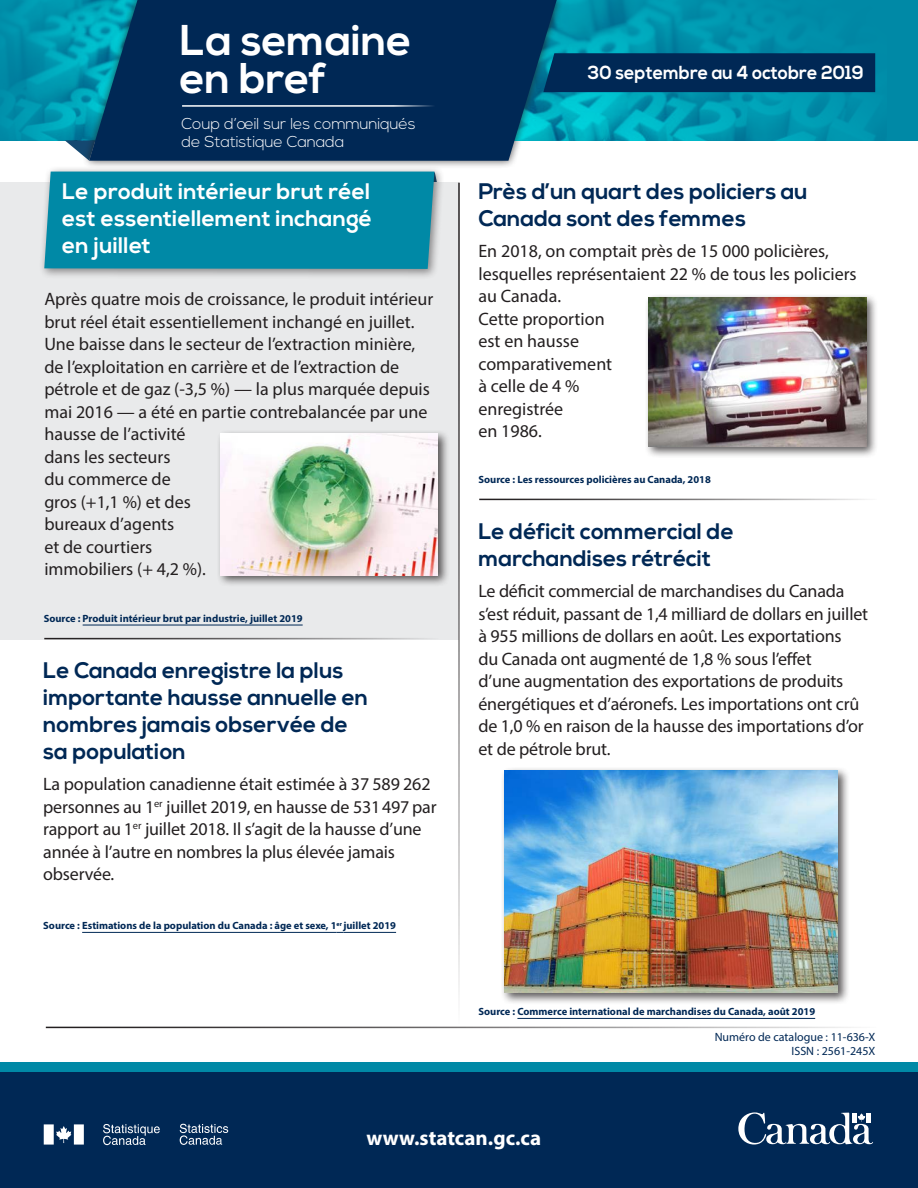
<style>
.page{position:relative;width:918px;height:1188px;background:#fff}
.page>*{position:absolute;margin:0;border:0;box-sizing:border-box;transform-origin:0 0}
.t1{font:700 42.9px/37.5px "Nexa";color:#fff}
.t2{font:700 22.5px/27px "Nexa";color:#002855}
.t3{font:700 22.5px/27px "Nexa";letter-spacing:.01em;color:#fff;text-align:justify}
.t4{font:700 21px "Myriad Pro";color:#fff}
.t5{font:700 18.9px "Nexa";color:#fff;scale:.94 1}
.t6{font:18px/22.5px "Myriad Pro";letter-spacing:-.005em;color:#231f20}
.t7{font:300 15.75px/18.8px "Nexa";letter-spacing:-.01em;color:#fff}
.t8{font:12px/13.6px "Myriad Pro";color:#002855;text-align:right}
.t9{font:700 10.5px "Myriad Pro";color:#002855}
</style>
<div class="page">
<div style="left:0;top:1072px;width:918px;height:116px;background:#002855"></div>
<div style="left:0;top:0;width:918px;height:140px;background:#0089a6"></div>
<svg style="left:65px;top:140px;width:17px;height:15px"></svg>
<img style="left:564px;top:0;width:312px;height:140px">
<img style="left:4px;top:0;width:78px;height:140px">
<div style="left:82px;top:0;width:482px;height:169px;background:#231f20;opacity:.75"></div>
<svg style="left:89px;top:0;width:468px;height:161px;background:#03355f"></svg>
<hr style="left:182px;top:105px;width:264px;height:2px;background:#fff">
<svg style="left:738px;top:1112px;width:135px;height:33px"></svg>
<svg style="left:44px;top:1124px;width:40px;height:21px"></svg>
<svg style="left:180px;top:1124px;width:48px;height:21px"></svg>
<svg style="left:103px;top:1124px;width:57px;height:21px"></svg>
<div style="left:543px;top:53px;width:332px;height:39px;background:#002855"></div>
<div style="left:0;top:1062px;width:918px;height:10px;background:#0089a6"></div>
<hr style="left:46px;top:1027px;width:830px;height:1px;background:#231f20">
<div style="left:0;top:182px;width:459px;height:457px;background:#e9eaeb"></div>
<div style="left:39px;top:166px;width:405px;height:114px;background:#231f20;opacity:.5"></div>
<div style="left:44px;top:172px;width:397px;height:97px;background:#0089a6"></div>
<hr style="left:517px;top:1018px;width:298px;height:1px;background:#002855">
<hr style="left:82px;top:932px;width:255px;height:1px;background:#002855">
<hr style="left:343px;top:932px;width:53px;height:1px;background:#002855">
<hr style="left:458px;top:183px;width:2px;height:841px;background:#231f20">
<hr style="left:479px;top:499px;width:398px;height:1px;background:#231f20">
<hr style="left:44px;top:638px;width:395px;height:1px;background:#231f20">
<hr style="left:83px;top:625px;width:220px;height:1px;background:#002855">
<div style="left:216px;top:429px;width:234px;height:158px;background:#231f20;opacity:.75"></div>
<img style="left:220px;top:433px;width:218px;height:142px">
<div style="left:501px;top:766px;width:349px;height:239px;background:#231f20;opacity:.75"></div>
<img style="left:505px;top:771px;width:333px;height:222px">
<div style="left:645px;top:293px;width:233px;height:166px;background:#231f20;opacity:.75"></div>
<img style="left:649px;top:297px;width:217px;height:150px">
<h1 class="t1" style="left:180px;top:23px;width:233px">La semaine en bref</h1>
<p class="t7" style="left:182px;top:115px;width:236px">Coup d’oeil sur les communiqués de Statistique Canada</p>
<p class="t3" style="left:62px;top:178px;width:311px">Le produit intérieur brut réel est essentiellement inchangé en juillet</p>
<p class="t6" style="left:44px;top:288px;width:391px">Après quatre mois de croissance, le produit intérieur brut réel était essentiellement inchangé en juillet.<br>Une baisse dans le secteur de l’extraction minière, de l’exploitation en carrière et de l’extraction de pétrole et de gaz (-3,5 %) — la plus marquée depuis mai 2016 — a été en partie contrebalancée par une hausse de l’activité<br>dans les secteurs<br>du commerce de<br>gros (+1,1 %) et des<br>bureaux d’agents<br>et de courtiers<br>immobiliers (+ 4,2 %).</p>
<p class="t9" style="left:44px;top:612px;width:260px">Source : Produit intérieur brut par industrie, juillet 2019</p>
<p class="t2" style="left:43px;top:658px;width:327px">Le Canada enregistre la plus importante hausse annuelle en nombres jamais observée de sa population</p>
<p class="t6" style="left:43px;top:773px;width:395px">La population canadienne était estimée à 37 589 262 personnes au 1<sup>er</sup> juillet 2019, en hausse de 531 497 par rapport au 1<sup>er</sup> juillet 2018. Il s’agit de la hausse d’une année à l’autre en nombres la plus élevée jamais observée.</p>
<p class="t9" style="left:43px;top:919px;width:354px">Source : Estimations de la population du Canada : âge et sexe, 1<sup>er</sup> juillet 2019</p>
<p class="t5" style="left:588px;top:62px;width:295px">30 septembre au 4 octobre 2019</p>
<p class="t2" style="left:478px;top:179px;width:331px">Près d’un quart des policiers au<br>Canada sont des femmes</p>
<p class="t6" style="left:478px;top:240px;width:380px">En 2018, on comptait près de 15 000 policières, lesquelles représentaient 22 % de tous les policiers au Canada.<br>Cette proportion<br>est en hausse<br>comparativement<br>à celle de 4 %<br>enregistrée<br>en 1986.</p>
<p class="t9" style="left:478px;top:473px;width:234px">Source : Les ressources policières au Canada, 2018</p>
<p class="t2" style="left:478px;top:519px;width:257px">Le déficit commercial de marchandises rétrécit</p>
<p class="t6" style="left:478px;top:580px;width:391px">Le déficit commercial de marchandises du Canada s’est réduit, passant de 1,4 milliard de dollars en juillet à 955 millions de dollars en août. Les exportations<br>du Canada ont augmenté de 1,8 % sous l’effet<br>d’une augmentation des exportations de produits énergétiques et d’aéronefs. Les importations ont crû de 1,0 % en raison de la hausse des importations d’or et de pétrole brut.</p>
<p class="t9" style="left:478px;top:1005px;width:338px">Source : Commerce international de marchandises du Canada, août 2019</p>
<p class="t8" style="left:715px;top:1030px;width:162px">Numéro de catalogue : 11-636-X<br>ISSN : 2561-245X</p>
<p class="t4" style="left:367px;top:1125px;width:176px">www.statcan.gc.ca</p>
</div>
